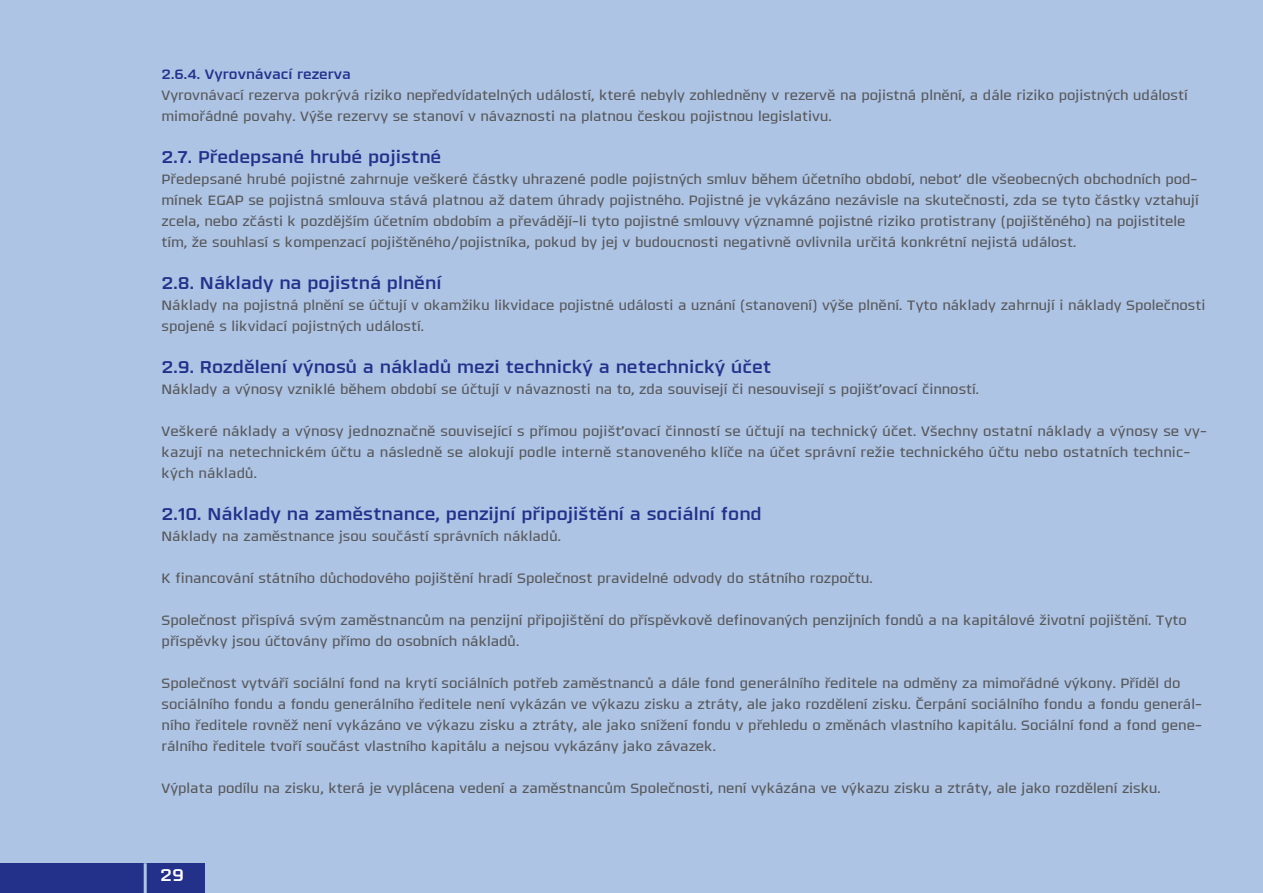
<style>
.page{position:relative;width:1263px;height:893px;background:#aec4e5}
.page>*{position:absolute;margin:0;border:0;box-sizing:border-box;transform-origin:0 0}
.t1{font:500 18px "Olney";color:#24318b}
.t2{font:500 18px "Olney";color:#fff}
.t3{font:300 14.25px/21px "Olney";color:#57585a}
.t4{font:500 14.25px "Olney";color:#24318b}
</style>
<div class="page">
<div style="left:0;top:863px;width:204px;height:30px;background:#24318b"></div>
<hr style="left:144px;top:863px;width:3px;height:30px;background:#aec4e5">
<p class="t4" style="left:162px;top:68px;width:191px">2.6.4. Vyrovnávací rezerva</p>
<p class="t3" style="left:162px;top:85px;width:1028px">Vyrovnávací rezerva pokrývá riziko nepředvídatelných událostí, které nebyly zohledněny v rezervě na pojistná plnění, a dále riziko pojistných událostí mimořádné povahy. Výše rezervy se stanoví v návaznosti na platnou českou pojistnou legislativu.</p>
<p class="t1" style="left:162px;top:150px;width:281px">2.7. Předepsané hrubé pojistné</p>
<p class="t3" style="left:162px;top:169px;width:1039px">Předepsané hrubé pojistné zahrnuje veškeré částky uhrazené podle pojistných smluv během účetního období, neboť dle všeobecných obchodních pod&shy;mínek EGAP se pojistná smlouva stává platnou až datem úhrady pojistného. Pojistné je vykázáno nezávisle na skutečnosti, zda se tyto částky vztahují zcela, nebo zčásti k pozdějším účetním obdobím a převádějí-li tyto pojistné smlouvy významné pojistné riziko protistrany (pojištěného) na pojistitele tím, že souhlasí s kompenzací pojištěného/pojistníka, pokud by jej v budoucnosti negativně ovlivnila určitá konkrétní nejistá událost.</p>
<p class="t1" style="left:162px;top:276px;width:281px">2.8. Náklady na pojistná plnění</p>
<p class="t3" style="left:162px;top:295px;width:1045px">Náklady na pojistná plnění se účtují v okamžiku likvidace pojistné události a uznání (stanovení) výše plnění. Tyto náklady zahrnují i náklady Společnosti spojené s likvidací pojistných událostí.</p>
<p class="t1" style="left:162px;top:360px;width:611px">2.9. Rozdělení výnosů a nákladů mezi technický a netechnický účet</p>
<p class="t3" style="left:162px;top:379px;width:819px">Náklady a výnosy vzniklé během období se účtují v návaznosti na to, zda souvisejí či nesouvisejí s pojišťovací činností.</p>
<p class="t3" style="left:162px;top:421px;width:1047px">Veškeré náklady a výnosy jednoznačně související s přímou pojišťovací činností se účtují na technický účet. Všechny ostatní náklady a výnosy se vy&shy;kazují na netechnickém účtu a následně se alokují podle interně stanoveného klíče na účet správní režie technického účtu nebo ostatních technic&shy;kých nákladů.</p>
<p class="t1" style="left:162px;top:507px;width:602px">2.10. Náklady na zaměstnance, penzijní připojištění a sociální fond</p>
<p class="t3" style="left:162px;top:526px;width:401px">Náklady na zaměstnance jsou součástí správních nákladů.</p>
<p class="t3" style="left:162px;top:568px;width:712px">K financování státního důchodového pojištění hradí Společnost pravidelné odvody do státního rozpočtu.</p>
<p class="t3" style="left:162px;top:610px;width:1027px">Společnost přispívá svým zaměstnancům na penzijní připojištění do příspěvkově definovaných penzijních fondů a na kapitálové životní pojištění. Tyto příspěvky jsou účtovány přímo do osobních nákladů.</p>
<p class="t3" style="left:162px;top:673px;width:1042px">Společnost vytváří sociální fond na krytí sociálních potřeb zaměstnanců a dále fond generálního ředitele na odměny za mimořádné výkony. Příděl do sociálního fondu a fondu generálního ředitele není vykázán ve výkazu zisku a ztráty, ale jako rozdělení zisku. Čerpání sociálního fondu a fondu generál&shy;ního ředitele rovněž není vykázáno ve výkazu zisku a ztráty, ale jako snížení fondu v přehledu o změnách vlastního kapitálu. Sociální fond a fond gene&shy;rálního ředitele tvoří součást vlastního kapitálu a nejsou vykázány jako závazek.</p>
<p class="t3" style="left:162px;top:778px;width:1001px">Výplata podílu na zisku, která je vyplácena vedení a zaměstnancům Společnosti, není vykázána ve výkazu zisku a ztráty, ale jako rozdělení zisku.</p>
<p class="t2" style="left:160px;top:868px;width:25px">29</p>
</div>
